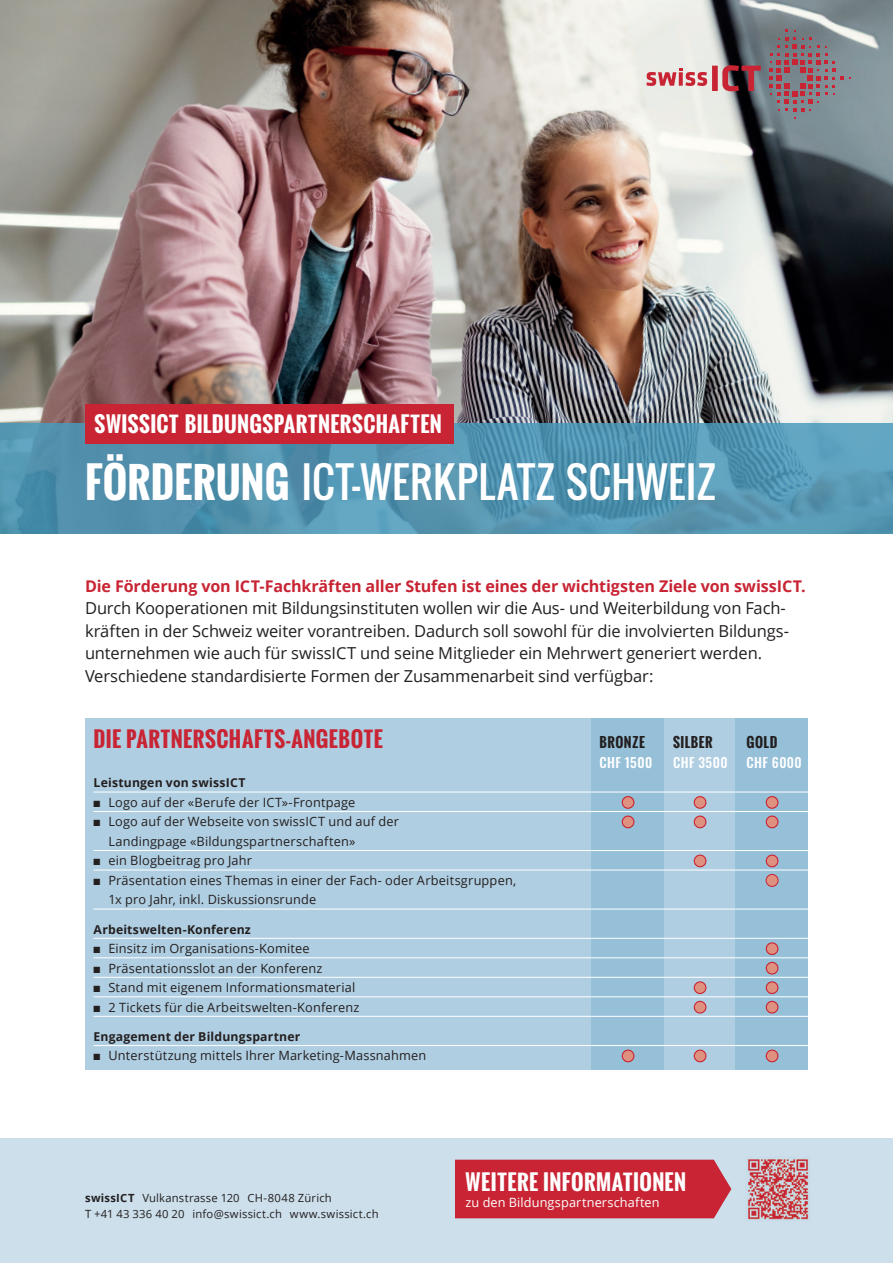
<style>
.page{position:relative;width:893px;height:1263px;background:#fff}
.page>*{position:absolute;margin:0;border:0;box-sizing:border-box;transform-origin:0 0}
.t1{font:41.25px "Oswald";letter-spacing:.01em;color:#fff}
.t2{font:700 21px "Oswald";letter-spacing:.025em;color:#fff}
.t3{font:700 21px "Oswald";letter-spacing:.03em;color:#c82434}
.t4{font:16.5px/22.5px "Open Sans";letter-spacing:-.01em;color:#231f20}
.t5{font:700 16.2px "Open Sans";letter-spacing:-.005em;color:#c82434}
.t6{font:500 13.5px "Oswald";letter-spacing:.025em;color:#fff}
.t7{font:700 13.5px "Oswald";letter-spacing:.03em;color:#231f20}
.t8{font:12.75px/19.5px "Open Sans";letter-spacing:.015em;color:#231f20}
.t9{font:12.75px "Open Sans";letter-spacing:.01em;color:#fff}
.t10{font:700 12.15px "Open Sans";letter-spacing:.015em;color:#231f20}
.t11{font:11.25px/15.8px "Open Sans";letter-spacing:.02em;color:#231f20}
.s1{font-weight:700}
</style>
<div class="page">
<img style="left:0;top:0;width:893px;height:424px">
<svg style="left:0;top:424px;width:893px;height:110px;background:#5494b0"></svg>
<div style="left:85px;top:404px;width:369px;height:39px;background:#c82434"></div>
<svg style="left:769px;top:30px;width:74px;height:81px;background:#88747c"></svg>
<svg style="left:646px;top:65px;width:115px;height:26px;background:#bd8388"></svg>
<div style="left:85px;top:718px;width:723px;height:351px;background:#b0cee1"></div>
<div style="left:736px;top:718px;width:72px;height:351px;background:#96c0d8"></div>
<div style="left:591px;top:718px;width:72px;height:351px;background:#96c0d8"></div>
<div style="left:622px;top:797px;width:12px;height:11px;background:#df9180;border-radius:50%"></div>
<div style="left:622px;top:796px;width:12px;height:13px;border:1px solid #c82434;border-radius:50%"></div>
<div style="left:694px;top:797px;width:12px;height:11px;background:#df9180;border-radius:50%"></div>
<div style="left:694px;top:796px;width:12px;height:13px;border:1px solid #c82434;border-radius:50%"></div>
<div style="left:766px;top:797px;width:12px;height:11px;background:#df9180;border-radius:50%"></div>
<div style="left:766px;top:796px;width:12px;height:13px;border:1px solid #c82434;border-radius:50%"></div>
<div style="left:622px;top:816px;width:12px;height:12px;background:#df9180;border-radius:50%"></div>
<div style="left:622px;top:815px;width:12px;height:13px;border:1px solid #c82434;border-radius:50%"></div>
<div style="left:694px;top:816px;width:12px;height:12px;background:#df9180;border-radius:50%"></div>
<div style="left:694px;top:815px;width:12px;height:13px;border:1px solid #c82434;border-radius:50%"></div>
<div style="left:766px;top:816px;width:12px;height:12px;background:#df9180;border-radius:50%"></div>
<div style="left:766px;top:815px;width:12px;height:13px;border:1px solid #c82434;border-radius:50%"></div>
<div style="left:694px;top:855px;width:12px;height:12px;background:#df9180;border-radius:50%"></div>
<div style="left:694px;top:854px;width:12px;height:13px;border:1px solid #c82434;border-radius:50%"></div>
<div style="left:766px;top:855px;width:12px;height:12px;background:#df9180;border-radius:50%"></div>
<div style="left:766px;top:854px;width:12px;height:13px;border:1px solid #c82434;border-radius:50%"></div>
<div style="left:766px;top:874px;width:12px;height:12px;background:#df9180;border-radius:50%"></div>
<div style="left:766px;top:874px;width:12px;height:13px;border:1px solid #c82434;border-radius:50%"></div>
<div style="left:766px;top:943px;width:12px;height:11px;background:#df9180;border-radius:50%"></div>
<div style="left:766px;top:942px;width:12px;height:13px;border:1px solid #c82434;border-radius:50%"></div>
<div style="left:766px;top:962px;width:12px;height:12px;background:#df9180;border-radius:50%"></div>
<div style="left:766px;top:962px;width:12px;height:12px;border:1px solid #c82434;border-radius:50%"></div>
<div style="left:694px;top:982px;width:12px;height:11px;background:#df9180;border-radius:50%"></div>
<div style="left:694px;top:981px;width:12px;height:13px;border:1px solid #c82434;border-radius:50%"></div>
<div style="left:766px;top:982px;width:12px;height:11px;background:#df9180;border-radius:50%"></div>
<div style="left:766px;top:981px;width:12px;height:13px;border:1px solid #c82434;border-radius:50%"></div>
<div style="left:694px;top:1001px;width:12px;height:12px;background:#df9180;border-radius:50%"></div>
<div style="left:694px;top:1001px;width:12px;height:12px;border:1px solid #c82434;border-radius:50%"></div>
<div style="left:766px;top:1001px;width:12px;height:12px;background:#df9180;border-radius:50%"></div>
<div style="left:766px;top:1001px;width:12px;height:12px;border:1px solid #c82434;border-radius:50%"></div>
<div style="left:622px;top:1050px;width:12px;height:12px;background:#df9180;border-radius:50%"></div>
<div style="left:622px;top:1049px;width:12px;height:13px;border:1px solid #c82434;border-radius:50%"></div>
<div style="left:694px;top:1050px;width:12px;height:12px;background:#df9180;border-radius:50%"></div>
<div style="left:694px;top:1049px;width:12px;height:13px;border:1px solid #c82434;border-radius:50%"></div>
<div style="left:766px;top:1050px;width:12px;height:12px;background:#df9180;border-radius:50%"></div>
<div style="left:766px;top:1049px;width:12px;height:13px;border:1px solid #c82434;border-radius:50%"></div>
<hr style="left:94px;top:811px;width:714px;height:1px;background:#fff">
<hr style="left:94px;top:792px;width:714px;height:1px;background:#fff">
<hr style="left:94px;top:850px;width:714px;height:1px;background:#fff">
<hr style="left:94px;top:870px;width:714px;height:1px;background:#fff">
<hr style="left:94px;top:909px;width:714px;height:1px;background:#fff">
<hr style="left:94px;top:957px;width:714px;height:1px;background:#fff">
<hr style="left:94px;top:938px;width:714px;height:1px;background:#fff">
<hr style="left:94px;top:977px;width:714px;height:1px;background:#fff">
<hr style="left:94px;top:996px;width:714px;height:1px;background:#fff">
<hr style="left:94px;top:1016px;width:714px;height:1px;background:#fff">
<hr style="left:94px;top:1045px;width:714px;height:1px;background:#fff">
<div style="left:0;top:1138px;width:893px;height:125px;background:#ccdfeb"></div>
<div style="left:455px;top:1160px;width:276px;height:58px;background:#c82434"></div>
<img style="left:748px;top:1159px;width:61px;height:61px">
<h2 class="t2" style="left:95px;top:408px;width:349px">SWISSICT BILDUNGSPARTNERSCHAFTEN</h2>
<h1 class="t1" style="left:85px;top:451px;width:632px"><span class="s1">FÖRDERUNG</span> ICT-WERKPLATZ SCHWEIZ</h1>
<p class="t5" style="left:85px;top:574px;width:722px">Die Förderung von ICT-Fachkräften aller Stufen ist eines der wichtigsten Ziele von swissICT.</p>
<p class="t4" style="left:85px;top:596px;width:706px">Durch Kooperationen mit Bildungsinstituten wollen wir die Aus- und Weiterbildung von Fach&shy;kräften in der Schweiz weiter vorantreiben. Dadurch soll sowohl für die involvierten Bildungs&shy;unternehmen wie auch für swissICT und seine Mitglieder ein Mehrwert generiert werden.<br>Verschiedene standardisierte Formen der Zusammenarbeit sind verfügbar:</p>
<h2 class="t3" style="left:94px;top:724px;width:291px">DIE PARTNERSCHAFTS-ANGEBOTE</h2>
<p class="t7" style="left:600px;top:732px;width:47px">BRONZE</p>
<p class="t7" style="left:673px;top:732px;width:41px">SILBER</p>
<p class="t7" style="left:747px;top:732px;width:32px">GOLD</p>
<p class="t6" style="left:600px;top:755px;width:54px">CHF 1500</p>
<p class="t6" style="left:673px;top:755px;width:56px">CHF 3500</p>
<p class="t6" style="left:747px;top:755px;width:57px">CHF 6000</p>
<p class="t10" style="left:94px;top:774px;width:153px">Leistungen von swissICT</p>
<p class="t8" style="left:94px;top:792px;width:263px">■ Logo auf der «Berufe der ICT»-Frontpage</p>
<p class="t8" style="left:108px;top:812px;width:292px;text-indent:-15px">■ Logo auf der Webseite von swissICT und auf der<br>Landingpage «Bildungspartnerschaften»</p>
<p class="t8" style="left:94px;top:851px;width:160px">■ ein Blogbeitrag pro Jahr</p>
<p class="t8" style="left:108px;top:870px;width:409px;text-indent:-15px">■ Präsentation eines Themas in einer der Fach- oder Arbeitsgruppen,<br>1x pro Jahr, inkl. Diskussionsrunde</p>
<p class="t10" style="left:94px;top:921px;width:159px">Arbeitswelten-Konferenz</p>
<p class="t8" style="left:94px;top:938px;width:218px">■ Einsitz im Organisations-Komitee</p>
<p class="t8" style="left:94px;top:958px;width:231px">■ Präsentationsslot an der Konferenz</p>
<p class="t8" style="left:94px;top:977px;width:263px">■ Stand mit eigenem Informationsmaterial</p>
<p class="t8" style="left:94px;top:997px;width:267px">■ 2 Tickets für die Arbeitswelten-Konferenz</p>
<p class="t10" style="left:94px;top:1028px;width:208px">Engagement der Bildungspartner</p>
<p class="t8" style="left:94px;top:1046px;width:334px">■ Unterstützung mittels Ihrer Marketing-Massnahmen</p>
<p class="t11" style="left:85px;top:1190px;width:295px"><span class="s1">swissICT</span> Vulkanstrasse 120 CH-8048 Zürich<br>T +41 43 336 40 20 info@swissict.ch www.swissict.ch</p>
<h2 class="t2" style="left:466px;top:1166px;width:222px">WEITERE INFORMATIONEN</h2>
<p class="t9" style="left:466px;top:1194px;width:196px">zu den Bildungspartnerschaften</p>
</div>
